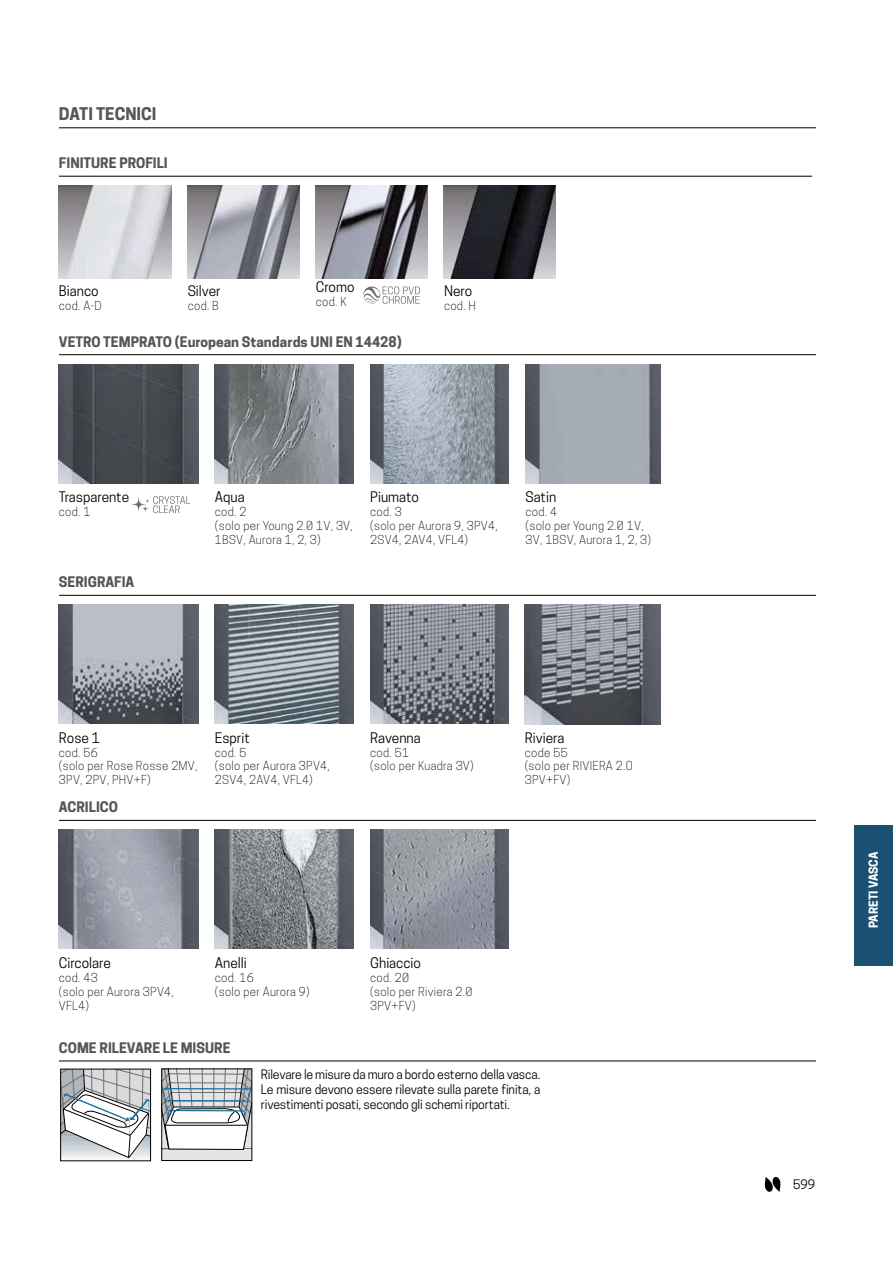
<style>
.page{position:relative;width:893px;height:1263px;background:#fff}
.page>*{position:absolute;margin:0;border:0;box-sizing:border-box;transform-origin:0 0}
.t1{font:700 16.5px "Novellini";color:#555659}
.t2{font:13.65px "Novellini";color:#000}
.t3{font:700 13.65px "Novellini";color:#555659}
.t4{font:12.3px/14.9px "Novellini";letter-spacing:-.01em;color:#000;text-align:justify}
.t5{font:300 11.7px/14px "Novellini";letter-spacing:.025em;color:#000}
.t6{font:700 11.7px "Novellini";color:#fff}
</style>
<div class="page">
<hr style="left:59px;top:176px;width:753px;height:1px;background:#000">
<img style="left:59px;top:185px;width:112px;height:93px">
<img style="left:187px;top:185px;width:113px;height:93px">
<img style="left:315px;top:185px;width:113px;height:93px">
<img style="left:443px;top:185px;width:113px;height:93px">
<hr style="left:59px;top:128px;width:757px;height:1px;background:#000">
<hr style="left:59px;top:354px;width:757px;height:1px;background:#000">
<img style="left:59px;top:364px;width:139px;height:120px">
<img style="left:215px;top:364px;width:138px;height:119px">
<img style="left:370px;top:364px;width:138px;height:119px">
<img style="left:525px;top:364px;width:135px;height:119px">
<hr style="left:59px;top:595px;width:757px;height:1px;background:#000">
<img style="left:59px;top:605px;width:139px;height:119px">
<img style="left:215px;top:605px;width:138px;height:119px">
<img style="left:370px;top:605px;width:138px;height:119px">
<img style="left:525px;top:604px;width:135px;height:121px">
<hr style="left:59px;top:820px;width:757px;height:1px;background:#000">
<img style="left:59px;top:830px;width:139px;height:119px">
<img style="left:215px;top:830px;width:138px;height:119px">
<img style="left:370px;top:830px;width:138px;height:119px">
<svg style="left:127px;top:493px;width:23px;height:23px"></svg>
<svg style="left:140px;top:503px;width:10px;height:11px"></svg>
<svg style="left:144px;top:497px;width:7px;height:8px"></svg>
<svg style="left:153px;top:496px;width:37px;height:18px"></svg>
<svg style="left:363px;top:286px;width:57px;height:18px"></svg>
<hr style="left:59px;top:1061px;width:757px;height:1px;background:#000">
<hr style="left:61px;top:1158px;width:90px;height:1px;background:#f4f4f5">
<svg style="left:62px;top:1071px;width:87px;height:87px"></svg>
<div style="left:60px;top:1069px;width:91px;height:92px;border:1px solid #000"></div>
<svg style="left:163px;top:1071px;width:87px;height:88px"></svg>
<div style="left:161px;top:1069px;width:91px;height:92px;border:1px solid #000"></div>
<svg style="left:764px;top:1177px;width:16px;height:15px"></svg>
<div style="left:854px;top:825px;width:38px;height:141px;background:#1b5072"></div>
<h1 class="t1" style="left:59px;top:104px;width:99px">DATI TECNICI</h1>
<p class="t3" style="left:59px;top:156px;width:110px">FINITURE PROFILI</p>
<p class="t2" style="left:59px;top:286px;width:41px">B-anco</p>
<p class="t5" style="left:59px;top:300px;width:45px">cod. A-D</p>
<p class="t2" style="left:188px;top:286px;width:34px">S-lver</p>
<p class="t5" style="left:188px;top:300px;width:33px">cod. B</p>
<p class="t2" style="left:316px;top:282px;width:40px">Cromo</p>
<p class="t5" style="left:316px;top:296px;width:32px">cod. K</p>
<p class="t2" style="left:444px;top:286px;width:30px">Nero</p>
<p class="t5" style="left:444px;top:300px;width:33px">cod. H</p>
<p class="t3" style="left:59px;top:334px;width:344px">VETRO TEMPRATO (European Standards UNI EN 14428)</p>
<p class="t2" style="left:59px;top:491px;width:72px">Trasparente</p>
<p class="t5" style="left:59px;top:506px;width:33px">cod. 1</p>
<p class="t3" style="left:59px;top:575px;width:77px">SERIGRAFIA</p>
<p class="t2" style="left:215px;top:491px;width:31px">Aqua</p>
<p class="t5" style="left:215px;top:506px;width:139px">cod. 2<br>(solo per Young 2.0 1V, 3V,<br>1BSV, Aurora 1, 2, 3)</p>
<p class="t2" style="left:370px;top:491px;width:50px">P-umato</p>
<p class="t5" style="left:370px;top:506px;width:129px">cod. 3<br>(solo per Aurora 9, 3PV4,<br>2SV4, 2AV4, VFL4)</p>
<p class="t2" style="left:525px;top:491px;width:32px">Sat-n</p>
<p class="t5" style="left:525px;top:506px;width:127px">cod. 4<br>(solo per Young 2.0 1V,<br>3V, 1BSV, Aurora 1, 2, 3)</p>
<p class="t2" style="left:59px;top:732px;width:42px">Rose 1</p>
<p class="t5" style="left:59px;top:746px;width:140px">cod. 56<br>(solo per Rose Rosse 2MV,<br>3PV, 2PV, PHV+F)</p>
<p class="t3" style="left:59px;top:800px;width:61px">ACRILICO</p>
<p class="t2" style="left:215px;top:732px;width:37px">Espr-t</p>
<p class="t5" style="left:215px;top:746px;width:116px">cod. 5<br>(solo per Aurora 3PV4,<br>2SV4, 2AV4, VFL4)</p>
<p class="t2" style="left:370px;top:732px;width:52px">Ravenna</p>
<p class="t5" style="left:370px;top:746px;width:105px">cod. 51<br>(solo per Kuadra 3V)</p>
<p class="t2" style="left:525px;top:732px;width:41px">R-v-era</p>
<p class="t5" style="left:525px;top:746px;width:109px">code 55<br>(solo per RIVIERA 2.†<br>3PV+FV)</p>
<p class="t2" style="left:59px;top:957px;width:53px">C-rcolare</p>
<p class="t5" style="left:59px;top:971px;width:116px">cod. 43<br>(solo per Aurora 3PV4,<br>VFL4)</p>
<p class="t2" style="left:215px;top:957px;width:33px">Anell-</p>
<p class="t5" style="left:215px;top:971px;width:96px">cod. 16<br>(solo per Aurora 9)</p>
<p class="t3" style="left:59px;top:1040px;width:173px">COME RILEVARE LE MISURE</p>
<p class="t2" style="left:370px;top:957px;width:52px">Gh-acc-o</p>
<p class="t5" style="left:370px;top:971px;width:104px">cod. 20<br>(solo per R-v-era 2.0<br>3PV+FV)</p>
<p class="t4" style="left:261px;top:1068px;width:281px">R-levare le m-sure da muro a bordo esterno della vasca.<br>Le m-sure devono essere r-levate sulla parete f-n-ta, a r-vest-ment- posat-, secondo gl- schem- r-portat-.</p>
<p class="t6" style="left:867px;top:928px;width:78px;rotate:-90deg">PARETI VASCA</p>
<p class="t4" style="left:793px;top:1178px;width:24px">599</p>
</div>
